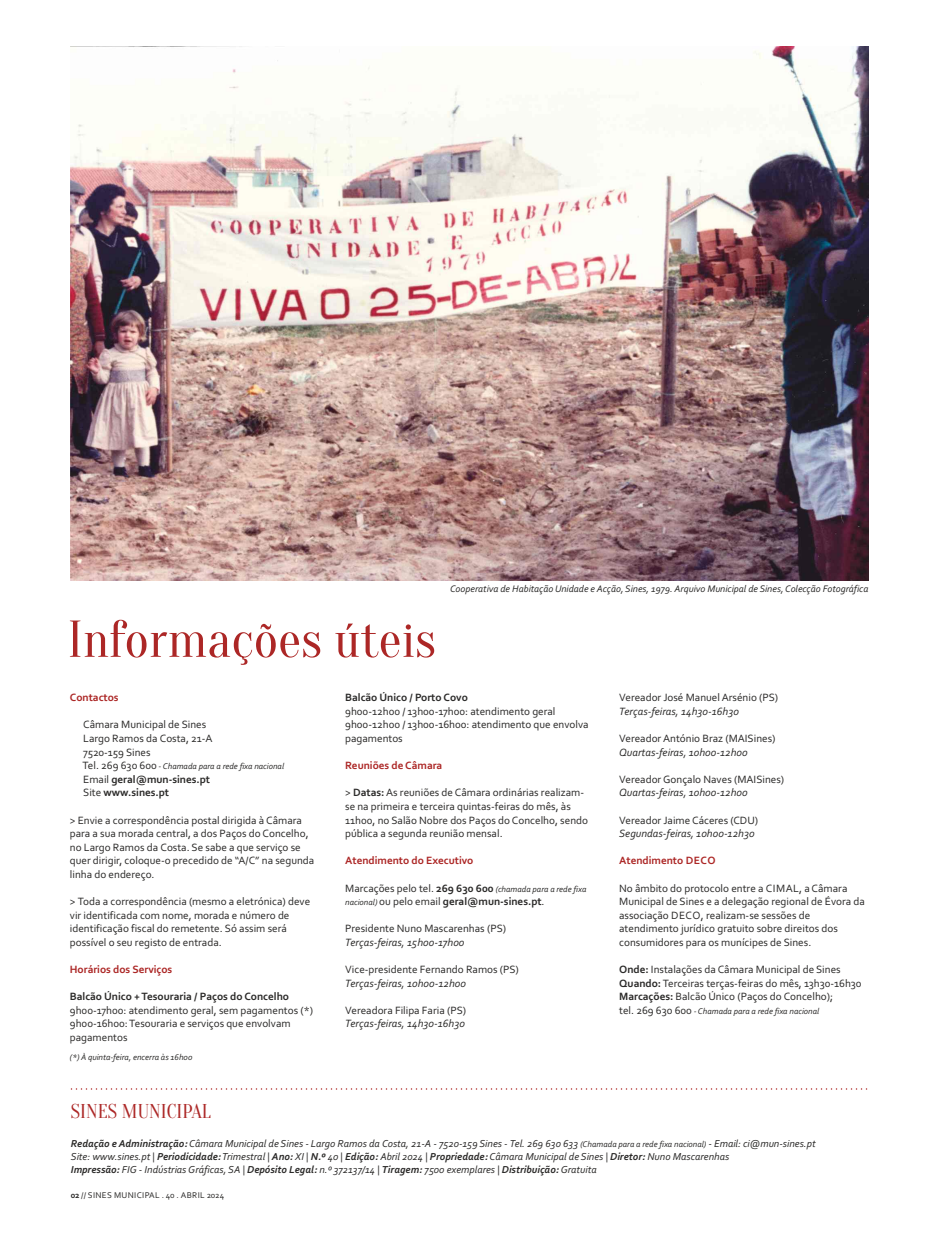
<style>
.page{position:relative;width:939px;height:1241px;background:#fff}
.page>*{position:absolute;margin:0;border:0;box-sizing:border-box;transform-origin:0 0}
.t1{font:51.75px "Oranienbaum";color:#ac2726}
.t2{font:20px "Oranienbaum";color:#ac2726}
.t3{font:11.12px/13.6px "Corbel";color:#2b2a29}
.t4{font:italic 11.12px "Corbel";color:#2b2a29}
.t5{font:700 11.12px/13.6px "Corbel";color:#2b2a29}
.t6{font:700 11.12px "Corbel";color:#ac2726}
.t7{font:italic 10.62px/13px "Corbel";color:#2b2a29}
.t8{font:italic 10px "Corbel";color:#2b2a29}
.t9{font:italic 8.75px "Corbel";color:#2b2a29}
.t10{font:8.75px "Corbel";letter-spacing:.04em;color:#2b2a29}
.s1{font-style:normal;font-size:11.12px}
.s2{font-weight:400}
.s3{font-weight:700}
.s4{font-weight:700;font-style:normal;font-size:11.12px}
.s5{font-weight:400;font-style:italic;font-size:8.75px}
.s6{font-size:8.75px}
</style>
<div class="page">
<svg style="left:71px;top:1088px;width:797px;height:1px"></svg>
<img style="left:71px;top:46px;width:797px;height:534px">
<h1 class="t1" style="left:68px;top:611px;width:370px">Informações úteis</h1>
<p class="t8" style="left:450px;top:584px;width:420px">Cooperativa de Habitação Unidade e Acção, Sines, 1979. Arquivo Municipal de Sines, Colecção Fotográfica</p>
<p class="t6" style="left:70px;top:693px;width:50px">Contactos</p>
<p class="t3" style="left:83px;top:718px;width:131px">Câmara Municipal de Sines<br>Largo Ramos da Costa, 21-A<br>7520-159 Sines</p>
<p class="t9" style="left:82px;top:762px;width:203px"><span class="s1">Tel. 269 630 600</span> - Chamada para a rede fixa nacional</p>
<p class="t5" style="left:83px;top:773px;width:128px"><span class="s2">Email</span> geral@mun-sines.pt<br><span class="s2">Site</span> www.sines.pt</p>
<p class="t3" style="left:70px;top:814px;width:246px">&gt; Envie a correspondência postal dirigida à Câmara para a sua morada central, a dos Paços do Concelho, no Largo Ramos da Costa. Se sabe a que serviço se quer dirigir, coloque-o precedido de “A/C” na segunda linha do endereço.</p>
<p class="t3" style="left:70px;top:895px;width:242px">&gt; Toda a correspondência (mesmo a eletrónica) deve vir identificada com nome, morada e número de identificação fiscal do remetente. Só assim será possível o seu registo de entrada.</p>
<p class="t6" style="left:70px;top:964px;width:104px">Horários dos Serviços</p>
<p class="t5" style="left:70px;top:990px;width:221px">Balcão Único + Tesouraria / Paços do Concelho</p>
<p class="t3" style="left:70px;top:1004px;width:245px">9h00-17h00: atendimento geral, sem pagamentos (*)<br>9h00-16h00: Tesouraria e serviços que envolvam pagamentos</p>
<p class="t9" style="left:70px;top:1053px;width:124px">(*) À quinta-feira, encerra às 16h00</p>
<p class="t5" style="left:345px;top:691px;width:124px">Balcão Único / Porto Covo</p>
<p class="t3" style="left:345px;top:705px;width:245px">9h00-12h00 / 13h00-17h00: atendimento geral<br>9h00-12h00 / 13h00-16h00: atendimento que envolva pagamentos</p>
<p class="t6" style="left:345px;top:760px;width:99px">Reuniões de Câmara</p>
<p class="t3" style="left:345px;top:786px;width:244px">&gt; <span class="s3">Datas:</span> As reuniões de Câmara ordinárias realizam&shy;se na primeira e terceira quintas-feiras do mês, às 11h00, no Salão Nobre dos Paços do Concelho, sendo pública a segunda reunião mensal.</p>
<p class="t6" style="left:345px;top:856px;width:130px">Atendimento do Executivo</p>
<p class="t9" style="left:345px;top:884px;width:243px"><span class="s1">Marcações pelo tel.</span> <span class="s4">269 630 600</span> (chamada para a rede fixa</p>
<p class="t5" style="left:345px;top:895px;width:201px"><span class="s5">nacional)</span> <span class="s2">ou pelo email</span> geral@mun-sines.pt<span class="s2">.</span></p>
<p class="t3" style="left:345px;top:922px;width:162px">Presidente Nuno Mascarenhas (PS)</p>
<p class="t4" style="left:345px;top:937px;width:121px">Terças-feiras, 15h00-17h00</p>
<p class="t3" style="left:345px;top:963px;width:175px">Vice-presidente Fernando Ramos (PS)</p>
<p class="t4" style="left:345px;top:978px;width:122px">Terças-feiras, 10h00-12h00</p>
<p class="t3" style="left:345px;top:1004px;width:122px">Vereadora Filipa Faria (PS)</p>
<p class="t4" style="left:345px;top:1018px;width:121px">Terças-feiras, 14h30-16h30</p>
<p class="t3" style="left:619px;top:691px;width:161px">Vereador José Manuel Arsénio (PS)</p>
<p class="t4" style="left:619px;top:706px;width:121px">Terças-feiras, 14h30-16h30</p>
<p class="t3" style="left:619px;top:732px;width:158px">Vereador António Braz (MAISines)</p>
<p class="t4" style="left:619px;top:747px;width:130px">Quartas-feiras, 10h00-12h00</p>
<p class="t3" style="left:619px;top:773px;width:167px">Vereador Gonçalo Naves (MAISines)</p>
<p class="t4" style="left:619px;top:788px;width:130px">Quartas-feiras, 10h00-12h00</p>
<p class="t3" style="left:619px;top:814px;width:141px">Vereador Jaime Cáceres (CDU)</p>
<p class="t4" style="left:619px;top:828px;width:137px">Segundas-feiras, 10h00-12h30</p>
<p class="t6" style="left:619px;top:856px;width:98px">Atendimento DECO</p>
<p class="t3" style="left:619px;top:881px;width:247px">No âmbito do protocolo entre a CIMAL, a Câmara Municipal de Sines e a delegação regional de Évora da associação DECO, realizam-se sessões de atendimento jurídico gratuito sobre direitos dos consumidores para os munícipes de Sines.</p>
<p class="t3" style="left:619px;top:963px;width:244px"><span class="s3">Onde:</span> Instalações da Câmara Municipal de Sines<br><span class="s3">Quando:</span>Terceiras terças-feiras do mês, 13h30-16h30<br><span class="s3">Marcações:</span> Balcão Único (Paços do Concelho);</p>
<p class="t9" style="left:619px;top:1007px;width:202px"><span class="s1">tel. 269 630 600</span> - Chamada para a rede fixa nacional</p>
<h2 class="t2" style="left:71px;top:1100px;width:142px">SINES MUNICIPAL</h2>
<p class="t7" style="left:71px;top:1137px;width:746px"><span class="s3">Redação e Administração:</span> Câmara Municipal de Sines - Largo Ramos da Costa, 21-A - 7520-159 Sines - Tel. 269 630 633 <span class="s6">(Chamada para a rede fixa nacional)</span> - Email: ci@mun-sines.pt<br>Site: www.sines.pt | <span class="s3">Periodicidade:</span>Trimestral | <span class="s3">Ano:</span> XI | <span class="s3">N.º</span> 40 | <span class="s3">Edição:</span> Abril 2024 | <span class="s3">Propriedade:</span> Câmara Municipal de Sines | <span class="s3">Diretor:</span> Nuno Mascarenhas<br><span class="s3">Impressão:</span> FIG - Indústrias Gráficas, SA | <span class="s3">Depósito Legal:</span> n.º 372137/14 | <span class="s3">Tiragem:</span> 7500 exemplares | <span class="s3">Distribuição:</span> Gratuita</p>
<p class="t10" style="left:71px;top:1190px;width:155px"><span class="s3">02</span> // SINES MUNICIPAL . 40 . ABRIL 2024</p>
</div>
